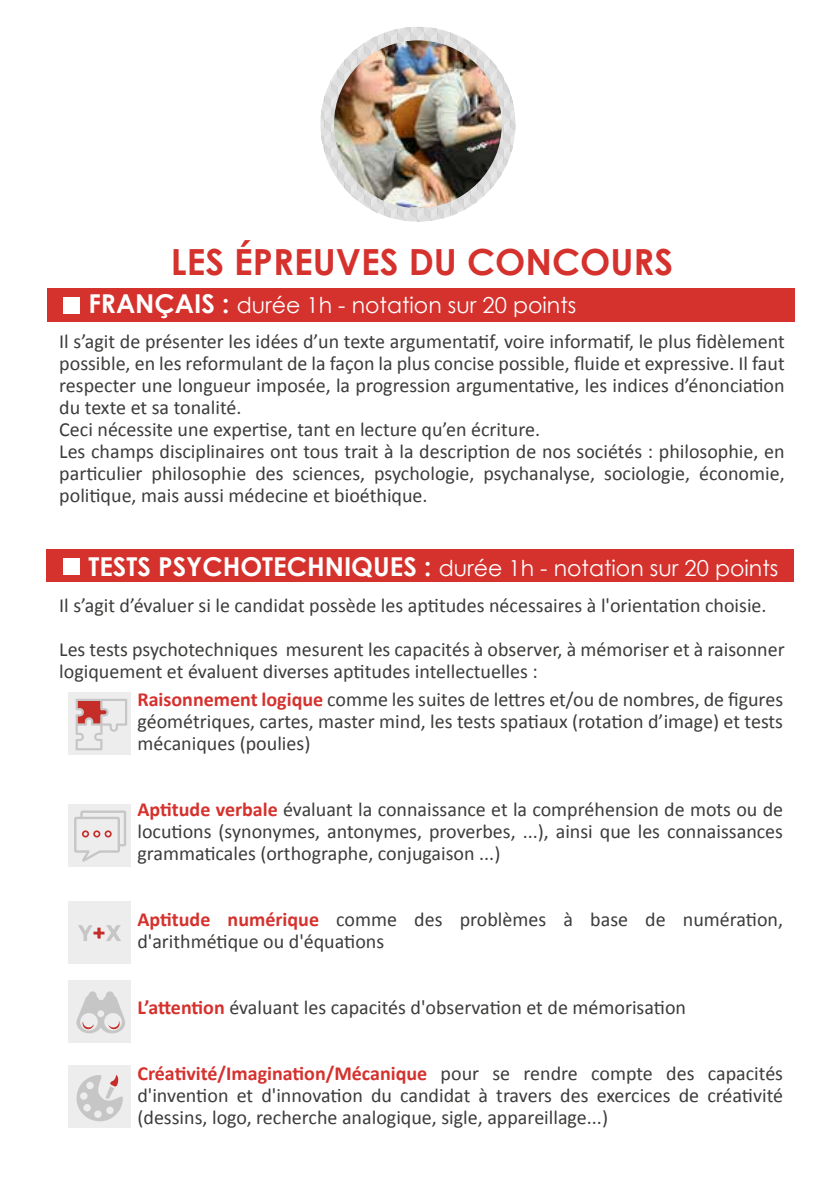
<style>
.page{position:relative;width:840px;height:1191px;background:#fff}
.page>*{position:absolute;margin:0;border:0;box-sizing:border-box;transform-origin:0 0}
.t1{font:700 36px "Century Gothic";color:#d5312d}
.t2{font:22px "Century Gothic";color:#fff}
.t3{font:20px/22px "Calibri";color:#3c3c3b}
.s1{font-weight:700;font-size:26px}
.s2{font-weight:700;color:#d5312d}
</style>
<div class="page">
<svg style="left:320px;top:27px;width:195px;height:195px;background:#dcdcdc"></svg>
<img style="left:334px;top:40px;width:167px;height:168px;border-radius:84px">
<div style="left:46px;top:548px;width:746px;height:33px;background:#d5312d"></div>
<div style="left:47px;top:288px;width:746px;height:34px;background:#d5312d"></div>
<div style="left:63px;top:298px;width:16px;height:16px;background:#fff"></div>
<div style="left:63px;top:558px;width:16px;height:16px;background:#fff"></div>
<div style="left:69px;top:692px;width:62px;height:62px;background:#ededed"></div>
<div style="left:69px;top:804px;width:62px;height:62px;background:#ededed"></div>
<div style="left:69px;top:901px;width:62px;height:62px;background:#ededed"></div>
<div style="left:69px;top:981px;width:62px;height:62px;background:#ededed"></div>
<div style="left:69px;top:1065px;width:62px;height:62px;background:#ededed"></div>
<svg style="left:74px;top:810px;width:52px;height:52px"></svg>
<svg style="left:76px;top:991px;width:49px;height:43px"></svg>
<svg style="left:76px;top:699px;width:51px;height:51px"></svg>
<svg style="left:76px;top:1075px;width:47px;height:46px"></svg>
<svg style="left:78px;top:925px;width:43px;height:16px"></svg>
<h1 class="t1" style="left:171px;top:235px;width:503px">LES ÉPREUVES DU CONCOURS</h1>
<p class="t2" style="left:88px;top:290px;width:489px"><span class="s1">FRANÇAIS :</span> durée 1h - notation sur 20 points</p>
<p class="t3" style="left:59px;top:330px;width:726px">Il s’agit de présenter les idées d’un texte argumentatif, voire informatif, le plus fidèlement possible, en les reformulant de la façon la plus concise possible, fluide et expressive. Il faut respecter une longueur imposée, la progression argumentative, les indices d’énonciation du texte et sa tonalité.<br>Ceci nécessite une expertise, tant en lecture qu’en écriture.<br>Les champs disciplinaires ont tous trait à la description de nos sociétés : philosophie, en particulier philosophie des sciences, psychologie, psychanalyse, sociologie, économie, politique, mais aussi médecine et bioéthique.</p>
<p class="t2" style="left:88px;top:552px;width:691px"><span class="s1">TESTS PSYCHOTECHNIQUES :</span> durée 1h - notation sur 20 points</p>
<p class="t3" style="left:59px;top:594px;width:708px">Il s’agit d’évaluer si le candidat possède les aptitudes nécessaires à l'orientation choisie.</p>
<p class="t3" style="left:59px;top:638px;width:726px">Les tests psychotechniques mesurent les capacités à observer, à mémoriser et à raisonner logiquement et évaluent diverses aptitudes intellectuelles :</p>
<p class="t3" style="left:137px;top:688px;width:647px;text-align:justify"><span class="s2">Raisonnement logique</span> comme les suites de lettres et/ou de nombres, de figures géométriques, cartes, master mind, les tests spatiaux (rotation d’image) et tests mécaniques (poulies)</p>
<p class="t3" style="left:137px;top:798px;width:646px;text-align:justify"><span class="s2">Aptitude verbale</span> évaluant la connaissance et la compréhension de mots ou de locutions (synonymes, antonymes, proverbes, ...), ainsi que les connaissances grammaticales (orthographe, conjugaison ...)</p>
<p class="t3" style="left:137px;top:908px;width:646px"><span class="s2">Aptitude numérique</span> comme des problèmes à base de numération, d'arithmétique ou d'équations</p>
<p class="t3" style="left:137px;top:996px;width:550px"><span class="s2">L’attention</span> évaluant les capacités d'observation et de mémorisation</p>
<p class="t3" style="left:137px;top:1062px;width:647px;text-align:justify"><span class="s2">Créativité/Imagination/Mécanique</span> pour se rendre compte des capacités d'invention et d'innovation du candidat à travers des exercices de créativité (dessins, logo, recherche analogique, sigle, appareillage...)</p>
</div>
